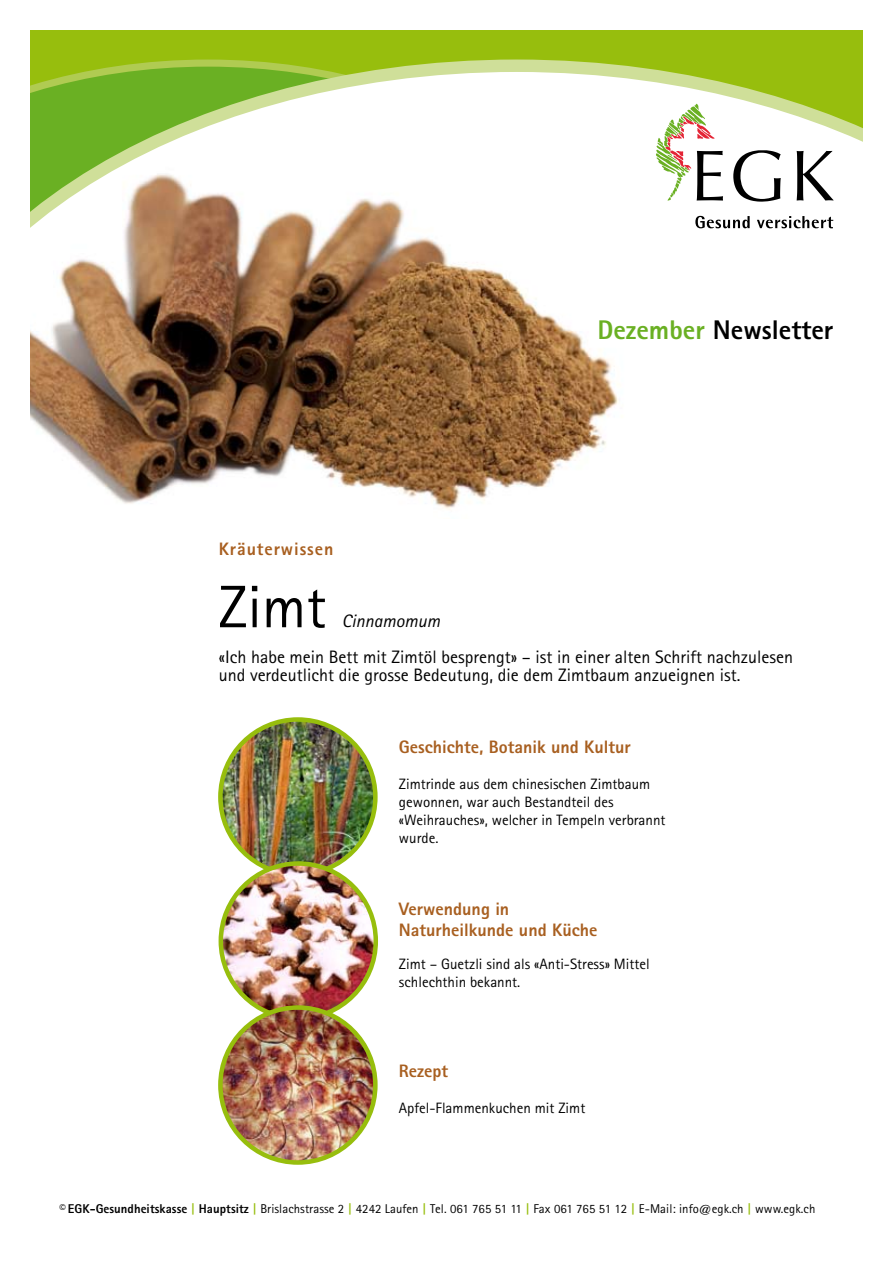
<style>
.page{position:relative;width:893px;height:1263px;background:#fff}
.page>*{position:absolute;margin:0;border:0;box-sizing:border-box;transform-origin:0 0}
.t1{font:60px "Rotis Sans Serif";color:#000}
.t2{font:800 27px "Rotis Sans Serif";color:#000}
.t3{font:18px/18px "Rotis Sans Serif";color:#000}
.t4{font:800 18px/21px "Rotis Sans Serif";color:#a85f20}
.t5{font:800 18px "Rotis Sans Serif";letter-spacing:.05em;color:#a85f20}
.t6{font:italic 18px "Rotis Sans Serif";color:#000}
.t7{font:15px/18px "Rotis Sans Serif";color:#000}
.t8{font:12.75px "Rotis Sans Serif";letter-spacing:.005em;color:#000}
.s1{color:#6ab023}
.s2{font-weight:800}
.s3{font-weight:800;color:#97be0d}
</style>
<div class="page">
<div style="left:0;top:0;width:893px;height:200px;background:#97be0d"></div>
<svg style="left:30px;top:60px;width:833px;height:450px"></svg>
<svg style="left:656px;top:104px;width:67px;height:97px;background:#d8d6c6"></svg>
<svg style="left:733px;top:150px;width:48px;height:52px;background:#bdbdbd"></svg>
<svg style="left:797px;top:151px;width:36px;height:50px;background:#a7a7a7"></svg>
<svg style="left:695px;top:216px;width:55px;height:12px"></svg>
<svg style="left:757px;top:216px;width:76px;height:12px"></svg>
<div style="left:0;top:0;width:30px;height:1263px;background:#fff"></div>
<div style="left:0;top:0;width:893px;height:30px;background:#fff"></div>
<div style="left:863px;top:0;width:30px;height:1263px;background:#fff"></div>
<img style="left:220px;top:719px;width:155px;height:155px;border-radius:77px">
<div style="left:218px;top:717px;width:160px;height:160px;border:4px solid #97be0d;border-radius:50%"></div>
<img style="left:221px;top:863px;width:155px;height:155px;border-radius:77px">
<div style="left:219px;top:861px;width:159px;height:160px;border:4px solid #97be0d;border-radius:50%"></div>
<img style="left:220px;top:1007px;width:155px;height:155px;border-radius:77px">
<div style="left:218px;top:1005px;width:160px;height:160px;border:4px solid #97be0d;border-radius:50%"></div>
<p class="t5" style="left:219px;top:538px;width:116px">Kräuterwissen</p>
<h2 class="t2" style="left:597px;top:313px;width:237px"><span class="s1">Dezember</span> Newsletter</h2>
<h1 class="t1" style="left:219px;top:571px;width:109px">Zimt</h1>
<p class="t6" style="left:342px;top:610px;width:100px">Cinnamomum</p>
<p class="t3" style="left:219px;top:648px;width:576px">«Ich habe mein Bett mit Zimtöl besprengt» – ist in einer alten Schrift nachzulesen und verdeutlicht die grosse Bedeutung, die dem Zimtbaum anzueignen ist.</p>
<p class="t4" style="left:399px;top:736px;width:233px">Geschichte, Botanik und Kultur</p>
<p class="t7" style="left:399px;top:775px;width:268px">Zimtrinde aus dem chinesischen Zimtbaum gewonnen, war auch Bestandteil des «Weihrauches», welcher in Tempeln verbrannt wurde.</p>
<p class="t4" style="left:399px;top:898px;width:200px">Verwendung in<br>Naturheilkunde und Küche</p>
<p class="t7" style="left:399px;top:955px;width:252px">Zimt – Guetzli sind als «Anti-Stress» Mittel schlechthin bekannt.</p>
<p class="t4" style="left:399px;top:1060px;width:51px">Rezept</p>
<p class="t7" style="left:399px;top:1099px;width:188px">Apfel-Flammenkuchen mit Zimt</p>
<p class="t8" style="left:60px;top:1201px;width:757px"><span class="s2">© EGK-Gesundheitskasse</span> <span class="s3">|</span> <span class="s2">Hauptsitz</span> <span class="s3">|</span> Brislachstrasse 2 <span class="s3">|</span> 4242 Laufen <span class="s3">|</span> Tel. 061 765 51 11 <span class="s3">|</span> Fax 061 765 51 12 <span class="s3">|</span> E-Mail: info@egk.ch <span class="s3">|</span> www.egk.ch</p>
</div>
